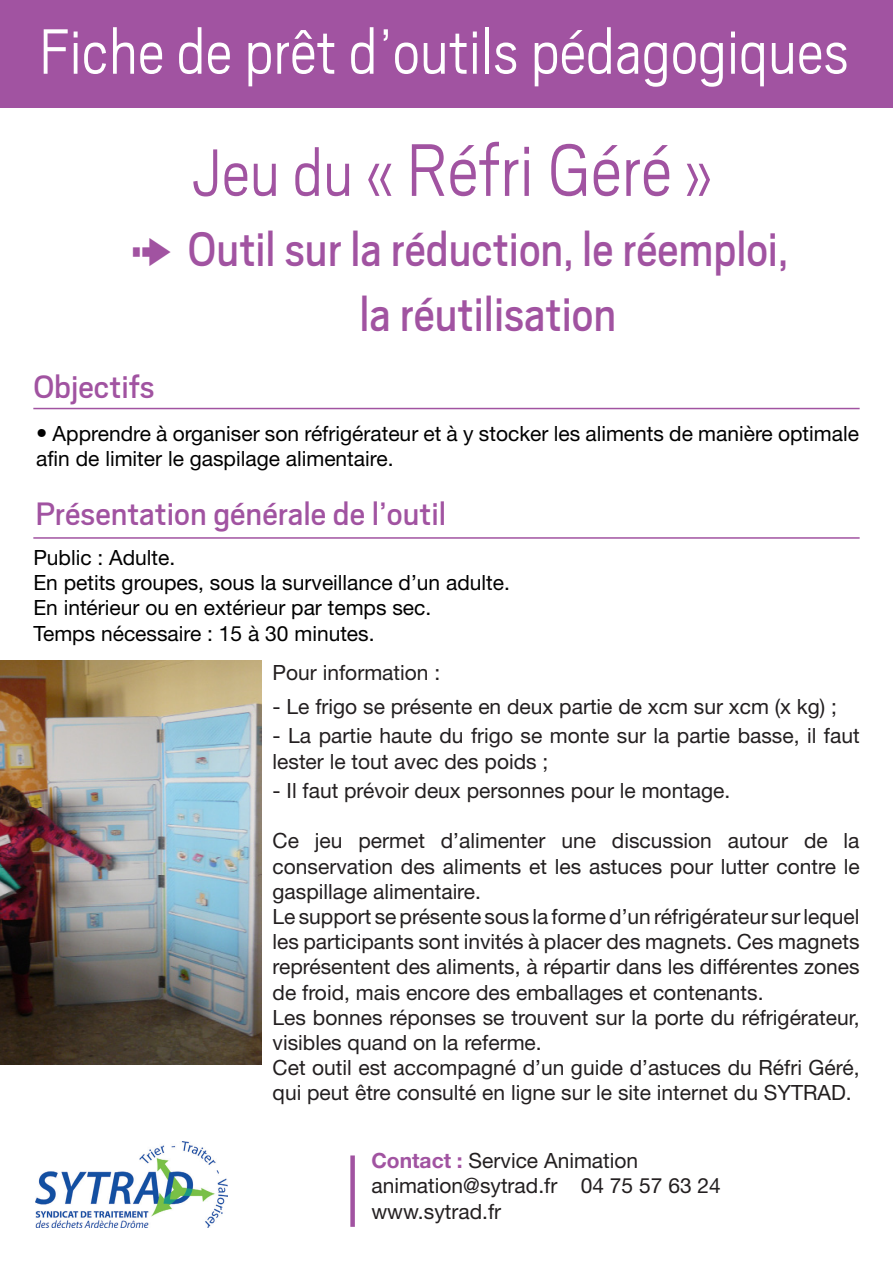
<style>
.page{position:relative;width:893px;height:1263px;background:#fff}
.page>*{position:absolute;margin:0;border:0;box-sizing:border-box;transform-origin:0 0}
.t1{font:300 82.5px "Scout";color:#a153a1;scale:.91 1}
.t2{font:300 70.95px "Scout";color:#fff;scale:.91 1}
.t3{font:54px "Scout";color:#a153a1;scale:.91 1}
.t4{font:48px "Arrow 7";color:#a153a1}
.t5{font:36px "Scout";color:#a153a1}
.t6{font:21px/25.2px "Helvetica Neue LT Std";color:#231f20}
.t7{font:21px/25.2px "Helvetica Neue LT Std";color:#000}
.s1{font-size:74.25px}
.s2{font-size:22.5px}
.s3{font-weight:700;color:#a153a1}
</style>
<div class="page">
<div style="left:0;top:0;width:893px;height:108px;background:#a153a1"></div>
<img style="left:35px;top:1141px;width:192px;height:86px">
<hr style="left:33px;top:408px;width:827px;height:1px;background:#a153a1">
<hr style="left:33px;top:537px;width:827px;height:2px;background:#a153a1">
<div style="left:350px;top:1155px;width:5px;height:72px;background:#a153a1"></div>
<img style="left:0;top:660px;width:262px;height:405px">
<p class="t2" style="left:39px;top:6px;width:891px">Fiche de prêt d’outils pédagogiques</p>
<p class="t4" style="left:178px;top:238px;width:34px;rotate:90deg">m</p>
<p class="t5" style="left:33px;top:363px;width:123px">Objectifs</p>
<p class="t1" style="left:192px;top:117px;width:573px"><span class="s1">Jeu du «</span> Réfri Géré <span class="s1">»</span></p>
<p class="t3" style="left:188px;top:214px;width:661px">Outil sur la réduction, le réemploi,</p>
<p class="t3" style="left:360px;top:279px;width:284px">la réutilisation</p>
<p class="t7" style="left:36px;top:421px;width:824px"><span class="s2">•</span> Apprendre à organiser son réfrigérateur et à y stocker les aliments de manière optimale afin de limiter le gaspilage alimentaire.</p>
<p class="t5" style="left:35px;top:490px;width:412px">Présentation générale de l’outil</p>
<p class="t7" style="left:33px;top:545px;width:143px">Public : Adulte.</p>
<p class="t7" style="left:33px;top:570px;width:478px">En petits groupes, sous la surveillance d’un adulte.</p>
<p class="t7" style="left:33px;top:595px;width:399px">En intérieur ou en extérieur par temps sec.</p>
<p class="t7" style="left:33px;top:620px;width:343px">Temps nécessaire : 15 à 30 minutes.</p>
<p class="t6" style="left:273px;top:660px;width:169px">Pour information :</p>
<p class="t6" style="left:273px;top:693px;width:566px">- Le frigo se présente en deux partie de xcm sur xcm (x kg) ;</p>
<p class="t6" style="left:273px;top:723px;width:589px">- La partie haute du frigo se monte sur la partie basse, il faut lester le tout avec des poids ;</p>
<p class="t6" style="left:273px;top:778px;width:459px">- Il faut prévoir deux personnes pour le montage.</p>
<p class="t6" style="left:273px;top:828px;width:589px;text-align:justify">Ce jeu permet d’alimenter une discussion autour de la conservation des aliments et les astuces pour lutter contre le gaspillage alimentaire.</p>
<p class="t6" style="left:273px;top:904px;width:589px;text-align:justify">Le support se présente sous la forme d’un réfrigérateur sur lequel les participants sont invités à placer des magnets. Ces magnets représentent des aliments, à répartir dans les différentes zones de froid, mais encore des emballages et contenants.</p>
<p class="t6" style="left:273px;top:1004px;width:589px">Les bonnes réponses se trouvent sur la porte du réfrigérateur, visibles quand on la referme.</p>
<p class="t6" style="left:273px;top:1055px;width:588px">Cet outil est accompagné d’un guide d’astuces du Réfri Géré, qui peut être consulté en ligne sur le site internet du SYTRAD.</p>
<p class="t6" style="left:371px;top:1148px;width:268px"><span class="s3">Contact :</span> Service Animation</p>
<p class="t6" style="left:371px;top:1173px;width:351px">animation@sytrad.fr 04 75 57 63 24</p>
<p class="t6" style="left:371px;top:1198px;width:131px">www.sytrad.fr</p>
</div>
